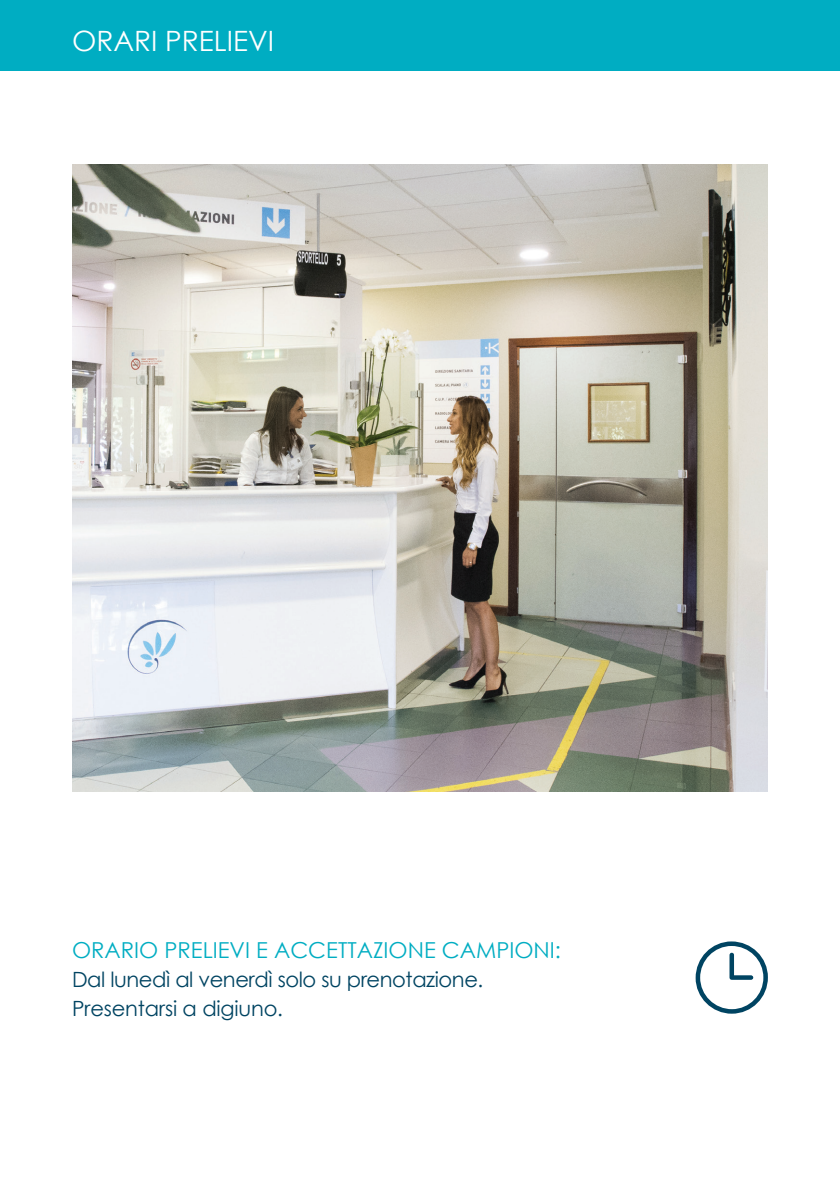
<style>
.page{position:relative;width:840px;height:1191px;background:#fff}
.page>*{position:absolute;margin:0;border:0;box-sizing:border-box;transform-origin:0 0}
.t1{font:28px "Century Gothic";color:#fff}
.t2{font:22px "Century Gothic";color:#00adc2}
.t3{font:21px/29px "Century Gothic";letter-spacing:-.02em;color:#004462}
</style>
<div class="page">
<div style="left:0;top:0;width:839px;height:71px;background:#00adc2"></div>
<img style="left:72px;top:164px;width:695px;height:627px">
<svg style="left:695px;top:941px;width:72px;height:72px"></svg>
<h1 class="t1" style="left:72px;top:21px;width:203px">ORARI PRELIEVI</h1>
<p class="t2" style="left:72px;top:934px;width:490px">ORARIO PRELIEVI E ACCETTAZIONE CAMPIONI:</p>
<p class="t3" style="left:72px;top:964px;width:412px">Dal lunedì al venerdì solo su prenotazione.<br>Presentarsi a digiuno.</p>
</div>
